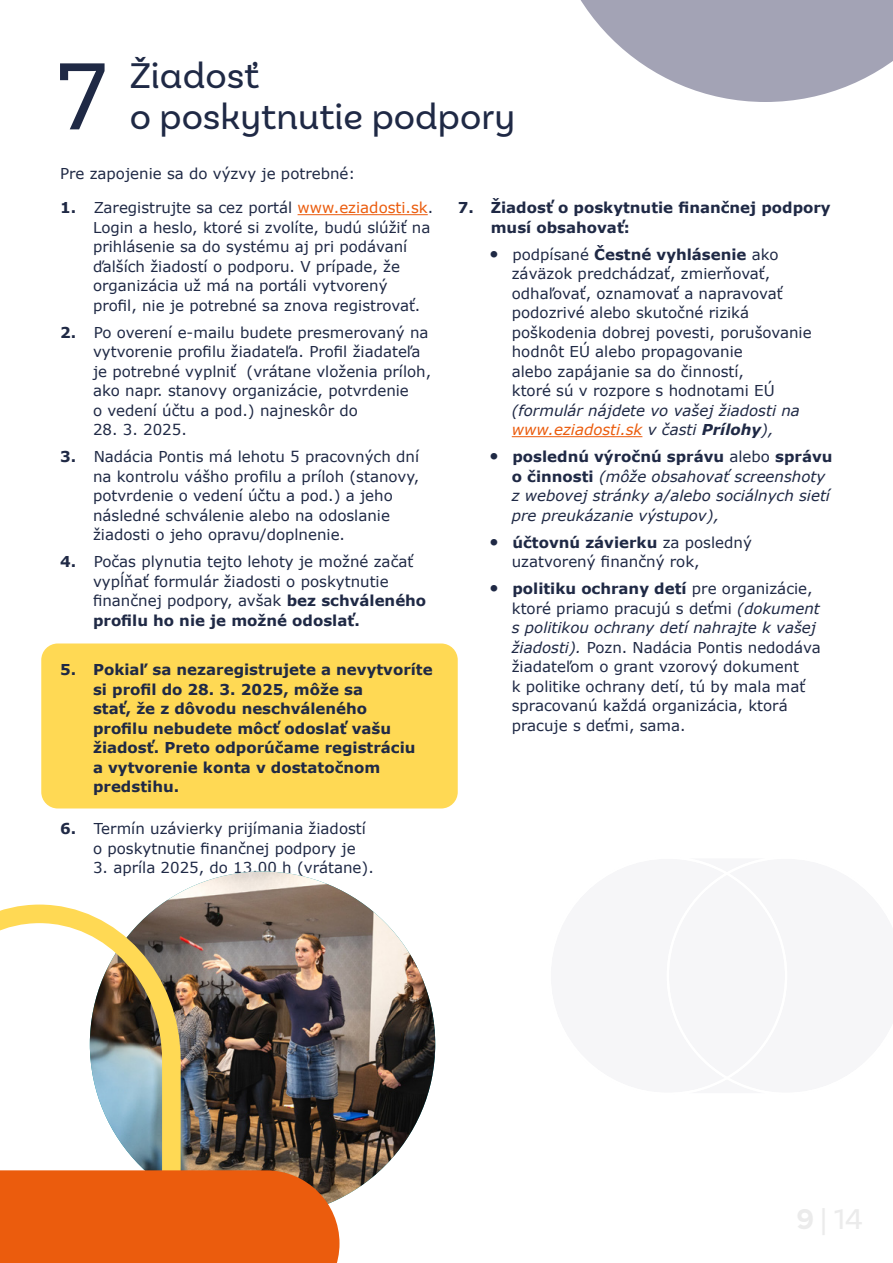
<style>
.page{position:relative;width:893px;height:1263px;background:#fff}
.page>*{position:absolute;margin:0;border:0;box-sizing:border-box;transform-origin:0 0}
.t1{font:100.05px "Basic Sans";color:#1f2945}
.t2{font:37.5px/41.2px "Basic Sans";color:#1f2945}
.t3{font:15px/19.5px "Verdana";color:#1f2945}
.t4{font:700 15px/19.5px "Verdana";color:#1f2945}
.t5{font:italic 15px/19.5px "Verdana";color:#1f2945}
.s1{font-weight:700}
.s2{color:#eb5c0d}
.s3{font-size:18px}
.s4{font-style:normal;font-size:18px}
.s5{font-weight:700;font-style:normal}
.s6{font-style:normal}
.s7{font-style:italic}
</style>
<div class="page">
<div style="left:41px;top:644px;width:417px;height:164px;background:#ffd954;border-radius:16px"></div>
<hr style="left:297px;top:214px;width:131px;height:1px;background:#eb5c0d">
<hr style="left:512px;top:436px;width:130px;height:1px;background:#eb5c0d">
<img style="left:90px;top:871px;width:345px;height:346px;border-radius:173px">
<svg style="left:580px;top:0;width:312px;height:102px"></svg>
<img style="left:0;top:895px;width:190px;height:275px">
<div style="left:0;top:1170px;width:339px;height:93px;background:#eb5c0d"></div>
<h1 class="t1" style="left:57px;top:36px;width:52px">7</h1>
<h2 class="t2" style="left:130px;top:55px;width:387px">Žiadosť<br>o poskytnutie podpory</h2>
<p class="t3" style="left:60px;top:164px;width:297px">Pre zapojenie sa do výzvy je potrebné:</p>
<p class="t3" style="left:93px;top:198px;width:342px;text-indent:-33px"><span class="s1">1.</span> Zaregistrujte sa cez portál <span class="s2">www.eziadosti.sk</span>.<br>Login a heslo, ktoré si zvolíte, budú slúžiť na prihlásenie sa do systému aj pri podávaní ďalších žiadostí o podporu. V prípade, že organizácia už má na portáli vytvorený profil, nie je potrebné sa znova registrovať.</p>
<p class="t3" style="left:93px;top:323px;width:340px;text-indent:-33px"><span class="s1">2.</span> Po overení e-mailu budete presmerovaný na vytvorenie profilu žiadateľa. Profil žiadateľa je potrebné vyplniť (vrátane vloženia príloh, ako napr. stanovy organizácie, potvrdenie<br>o vedení účtu a pod.) najneskôr do</p>
<p class="t3" style="left:93px;top:420px;width:95px">28. 3. 2025.</p>
<p class="t3" style="left:93px;top:447px;width:328px;text-indent:-33px"><span class="s1">3.</span> Nadácia Pontis má lehotu 5 pracovných dní na kontrolu vášho profilu a príloh (stanovy, potvrdenie o vedení účtu a pod.) a jeho následné schválenie alebo na odoslanie žiadosti o jeho opravu/doplnenie.</p>
<p class="t3" style="left:93px;top:552px;width:335px;text-indent:-33px"><span class="s1">4.</span> Počas plynutia tejto lehoty je možné začať vypĺňať formulár žiadosti o poskytnutie finančnej podpory, avšak <span class="s1">bez schváleného profilu ho nie je možné odoslať.</span></p>
<p class="t4" style="left:93px;top:660px;width:341px;text-indent:-33px">5. Pokiaľ sa nezaregistrujete a nevytvoríte si profil do 28. 3. 2025, môže sa<br>stať, že z dôvodu neschváleného<br>profilu nebudete môcť odoslať vašu žiadosť. Preto odporúčame registráciu<br>a vytvorenie konta v dostatočnom predstihu.</p>
<p class="t3" style="left:93px;top:819px;width:274px;text-indent:-33px"><span class="s1">6.</span> Termín uzávierky prijímania žiadostí o poskytnutie finančnej podpory je</p>
<p class="t3" style="left:93px;top:858px;width:282px">3. apríla 2025, do 13.00 h (vrátane).</p>
<p class="t4" style="left:490px;top:198px;width:341px;text-indent:-33px">7. Žiadosť o poskytnutie finančnej podpory musí obsahovať:</p>
<p class="t3" style="left:512px;top:245px;width:301px;text-indent:-22px"><span class="s3">•</span> podpísané <span class="s1">Čestné vyhlásenie</span> ako záväzok predchádzať, zmierňovať, odhaľovať, oznamovať a napravovať podozrivé alebo skutočné riziká poškodenia dobrej povesti, porušovanie hodnôt EÚ alebo propagovanie<br>alebo zapájanie sa do činností,<br>ktoré sú v rozpore s hodnotami EÚ</p>
<p class="t5" style="left:512px;top:401px;width:289px">(formulár nájdete vo vašej žiadosti na <span class="s2">www.eziadosti.sk</span> v časti <span class="s1">Prílohy</span>),</p>
<p class="t5" style="left:512px;top:447px;width:322px;text-indent:-23px"><span class="s4">•</span> <span class="s5">poslednú výročnú správu</span> <span class="s6">alebo</span> <span class="s5">správu o činnosti</span> (môže obsahovať screenshoty z webovej stránky a/alebo sociálnych sietí pre preukázanie výstupov),</p>
<p class="t3" style="left:512px;top:533px;width:242px;text-indent:-22px"><span class="s3">•</span> <span class="s1">účtovnú závierku</span> za posledný uzatvorený finančný rok,</p>
<p class="t3" style="left:512px;top:579px;width:310px;text-indent:-22px"><span class="s3">•</span> <span class="s1">politiku ochrany detí</span> pre organizácie, ktoré priamo pracujú s deťmi <span class="s7">(dokument s politikou ochrany detí nahrajte k vašej žiadosti).</span> Pozn. Nadácia Pontis nedodáva žiadateľom o grant vzorový dokument<br>k politike ochrany detí, tú by mala mať spracovanú každá organizácia, ktorá pracuje s deťmi, sama.</p>
</div>
